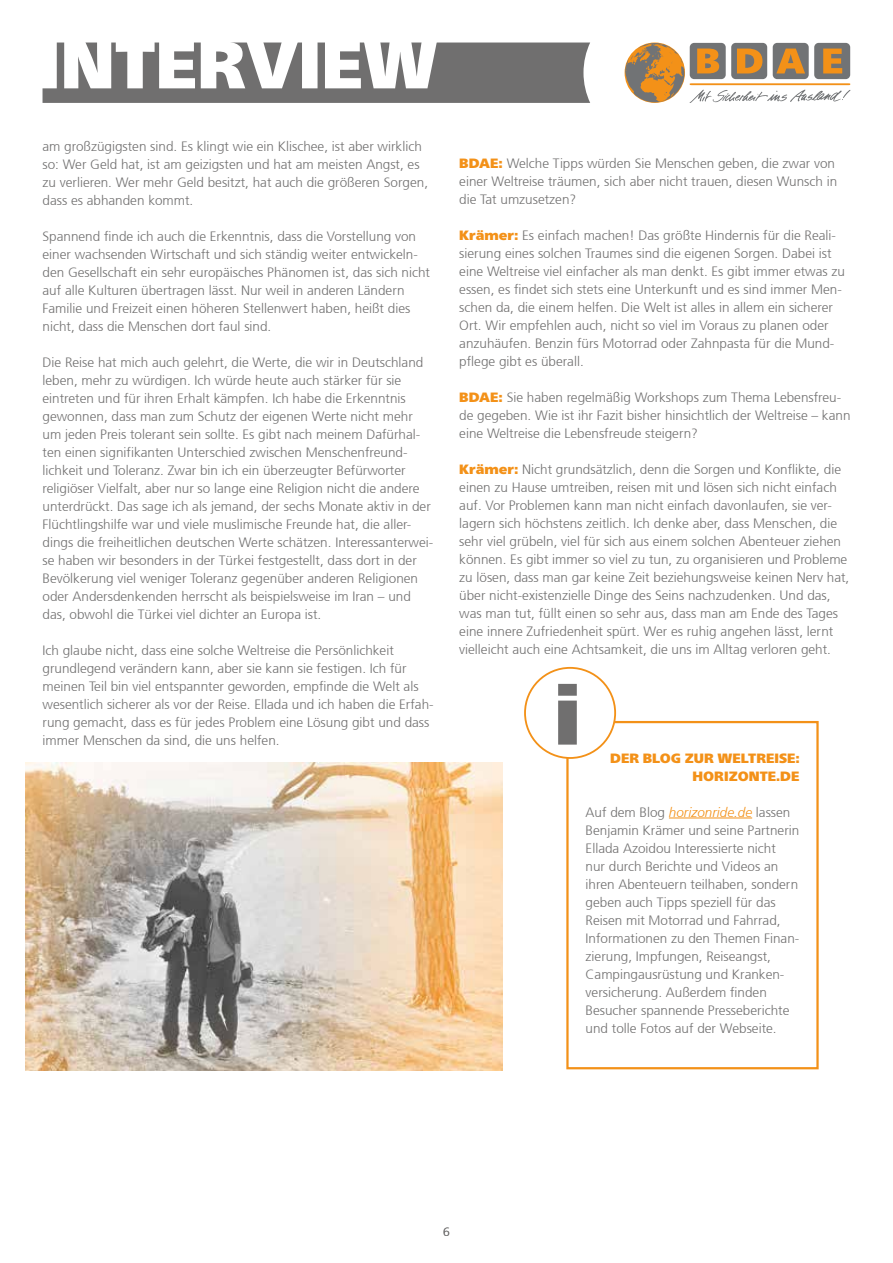
<style>
.page{position:relative;width:893px;height:1263px;background:#fff}
.page>*{position:absolute;margin:0;border:0;box-sizing:border-box;transform-origin:0 0}
.t1{font:84px "Frutiger Neue LT Pro X Black";color:#706f6f}
.t2{font:300 13.5px/18px "Frutiger";color:#706f6f}
.t3{font:13.5px/18px "Frutiger Neue LT Pro X Black";color:#f39118;text-align:right}
.t4{font:300 12px "Frutiger";color:#706f6f}
.s1{font-family:"Frutiger Neue LT Pro X Black";font-weight:400;color:#f39118}
.s2{font-style:italic;color:#f39118}
</style>
<div class="page">
<svg style="left:625px;top:43px;width:225px;height:60px"></svg>
<svg style="left:42px;top:42px;width:548px;height:61px"></svg>
<img style="left:26px;top:763px;width:477px;height:308px">
<hr style="left:669px;top:818px;width:83px;height:1px;background:#f39118">
<div style="left:566px;top:721px;width:253px;height:348px;border:2px solid #f39118"></div>
<div style="left:525px;top:668px;width:90px;height:90px;background:#fff;border-radius:50%"></div>
<div style="left:524px;top:667px;width:92px;height:92px;border:2px solid #f39118;border-radius:50%"></div>
<p class="t2" style="left:43px;top:137px;width:387px">am großzügigsten sind. Es klingt wie ein Klischee, ist aber wirklich so: Wer Geld hat, ist am geizigsten und hat am meisten Angst, es zu verlieren. Wer mehr Geld besitzt, hat auch die größeren Sorgen, dass es abhanden kommt.</p>
<p class="t2" style="left:43px;top:227px;width:389px">Spannend finde ich auch die Erkenntnis, dass die Vorstellung von einer wachsenden Wirtschaft und sich ständig weiter entwickeln&shy;den Gesellschaft ein sehr europäisches Phänomen ist, das sich nicht auf alle Kulturen übertragen lässt. Nur weil in anderen Ländern Familie und Freizeit einen höheren Stellenwert haben, heißt dies nicht, dass die Menschen dort faul sind.</p>
<p class="t2" style="left:43px;top:353px;width:392px">Die Reise hat mich auch gelehrt, die Werte, die wir in Deutschland leben, mehr zu würdigen. Ich würde heute auch stärker für sie eintreten und für ihren Erhalt kämpfen. Ich habe die Erkenntnis gewonnen, dass man zum Schutz der eigenen Werte nicht mehr um jeden Preis tolerant sein sollte. Es gibt nach meinem Dafürhal&shy;ten einen signifikanten Unterschied zwischen Menschenfreund&shy;lichkeit und Toleranz. Zwar bin ich ein überzeugter Befürworter religiöser Vielfalt, aber nur so lange eine Religion nicht die andere unterdrückt. Das sage ich als jemand, der sechs Monate aktiv in der Flüchtlingshilfe war und viele muslimische Freunde hat, die aller&shy;dings die freiheitlichen deutschen Werte schätzen. Interessanterwei&shy;se haben wir besonders in der Türkei festgestellt, dass dort in der Bevölkerung viel weniger Toleranz gegenüber anderen Religionen oder Andersdenkenden herrscht als beispielsweise im Iran – und das, obwohl die Türkei viel dichter an Europa ist.</p>
<p class="t2" style="left:43px;top:641px;width:393px">Ich glaube nicht, dass eine solche Weltreise die Persönlichkeit grundlegend verändern kann, aber sie kann sie festigen. Ich für meinen Teil bin viel entspannter geworden, empfinde die Welt als wesentlich sicherer als vor der Reise. Ellada und ich haben die Erfah&shy;rung gemacht, dass es für jedes Problem eine Lösung gibt und dass immer Menschen da sind, die uns helfen.</p>
<p class="t2" style="left:459px;top:155px;width:380px"><span class="s1">BDAE:</span> Welche Tipps würden Sie Menschen geben, die zwar von einer Weltreise träumen, sich aber nicht trauen, diesen Wunsch in die Tat umzusetzen?</p>
<p class="t2" style="left:459px;top:227px;width:387px"><span class="s1">Krämer:</span> Es einfach machen! Das größte Hindernis für die Reali&shy;sierung eines solchen Traumes sind die eigenen Sorgen. Dabei ist eine Weltreise viel einfacher als man denkt. Es gibt immer etwas zu essen, es findet sich stets eine Unterkunft und es sind immer Men&shy;schen da, die einem helfen. Die Welt ist alles in allem ein sicherer Ort. Wir empfehlen auch, nicht so viel im Voraus zu planen oder anzuhäufen. Benzin fürs Motorrad oder Zahnpasta für die Mund&shy;pflege gibt es überall.</p>
<p class="t2" style="left:459px;top:389px;width:393px"><span class="s1">BDAE:</span> Sie haben regelmäßig Workshops zum Thema Lebensfreu&shy;de gegeben. Wie ist ihr Fazit bisher hinsichtlich der Weltreise – kann eine Weltreise die Lebensfreude steigern?</p>
<p class="t2" style="left:459px;top:461px;width:392px"><span class="s1">Krämer:</span> Nicht grundsätzlich, denn die Sorgen und Konflikte, die einen zu Hause umtreiben, reisen mit und lösen sich nicht einfach auf. Vor Problemen kann man nicht einfach davonlaufen, sie ver&shy;lagern sich höchstens zeitlich. Ich denke aber, dass Menschen, die sehr viel grübeln, viel für sich aus einem solchen Abenteuer ziehen können. Es gibt immer so viel zu tun, zu organisieren und Probleme zu lösen, dass man gar keine Zeit beziehungsweise keinen Nerv hat, über nicht-existenzielle Dinge des Seins nachzudenken. Und das, was man tut, füllt einen so sehr aus, dass man am Ende des Tages eine innere Zufriedenheit spürt. Wer es ruhig angehen lässt, lernt vielleicht auch eine Achtsamkeit, die uns im Alltag verloren geht.</p>
<h1 class="t1" style="left:554px;top:664px;width:29px">i</h1>
<p class="t3" style="left:610px;top:749px;width:191px">DER BLOG ZUR WELTREISE:<br>HORIZONTE.DE</p>
<p class="t2" style="left:586px;top:803px;width:215px">Auf dem Blog <span class="s2">horizonride.de</span> lassen Benjamin Krämer und seine Partnerin Ellada Azoidou Interessierte nicht<br>nur durch Berichte und Videos an ihren Abenteuern teilhaben, sondern geben auch Tipps speziell für das Reisen mit Motorrad und Fahrrad, Informationen zu den Themen Finan&shy;zierung, Impfungen, Reiseangst, Campingausrüstung und Kranken&shy;versicherung. Außerdem finden Besucher spannende Presseberichte und tolle Fotos auf der Webseite.</p>
<p class="t4" style="left:443px;top:1225px;width:8px">6</p>
</div>
